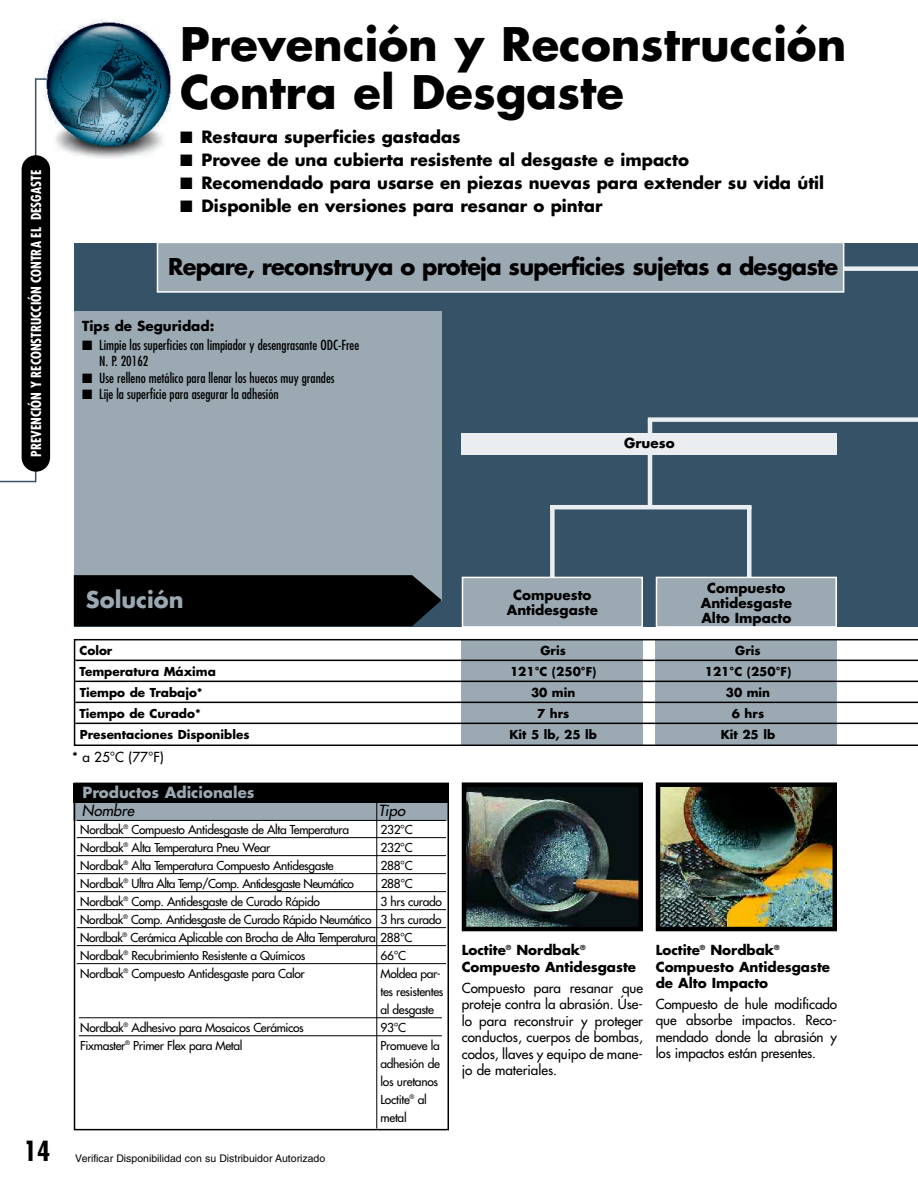
<style>
.page{position:relative;width:918px;height:1188px;background:#fff}
.page>*{position:absolute;margin:0;border:0;box-sizing:border-box;transform-origin:0 0}
.t1{font:700 45px/48px "Futura";color:#000}
.t2{font:700 condensed 27px "Futura";color:#000}
.t3{font:700 22.5px "Futura";letter-spacing:-.035em;color:#000}
.t4{font:700 22.5px "Futura";color:#9ba9b3}
.t5{font:700 16.5px "Futura";color:#000}
.t6{font:700 15px "Futura";color:#9ba9b3}
.t7{font:italic 15px "Futura";color:#000}
.t8{font:13.5px/16.5px "Futura";color:#000;text-align:justify}
.t9{font:700 13.5px/16.5px "Futura";color:#000}
.t10{font:condensed 13.5px/16.5px "Futura";color:#000}
.t11{font:700 condensed 13.5px "Futura";color:#fff}
.t12{font:12px/18px "Futura";letter-spacing:-.03em;color:#000}
.t13{font:700 12px "Futura";color:#000}
.t14{font:10.5px "Helvetica";color:#000}
</style>
<div class="page">
<img style="left:44px;top:20px;width:127px;height:151px">
<hr style="left:0;top:481px;width:36px;height:1px;background:#365266">
<svg style="left:36px;top:78px;width:11px;height:2px"></svg>
<hr style="left:35px;top:78px;width:1px;height:404px;background:#365266">
<img style="left:661px;top:787px;width:171px;height:139px">
<div style="left:656px;top:782px;width:181px;height:149px;border:4px solid #000"></div>
<img style="left:467px;top:787px;width:171px;height:139px">
<div style="left:462px;top:782px;width:181px;height:149px;border:4px solid #000"></div>
<div style="left:74px;top:243px;width:844px;height:383px;background:#365266"></div>
<div style="left:550px;top:506px;width:5px;height:110px;background:#ebeef0"></div>
<hr style="left:648px;top:421px;width:4px;height:84px;background:#ebeef0">
<hr style="left:550px;top:505px;width:202px;height:4px;background:#ebeef0">
<div style="left:463px;top:577px;width:179px;height:50px;background:#9ba9b3"></div>
<div style="left:462px;top:577px;width:181px;height:51px;border:2px solid #fff"></div>
<div style="left:648px;top:417px;width:270px;height:5px;background:#ebeef0"></div>
<hr style="left:747px;top:506px;width:4px;height:104px;background:#ebeef0">
<div style="left:462px;top:433px;width:375px;height:21px;background:#ebeef0"></div>
<div style="left:780px;top:266px;width:138px;height:5px;background:#ebeef0"></div>
<div style="left:157px;top:242px;width:687px;height:50px;background:#9ba9b3"></div>
<div style="left:157px;top:242px;width:687px;height:51px;border:2px solid #fff"></div>
<div style="left:657px;top:577px;width:179px;height:50px;background:#9ba9b3"></div>
<div style="left:656px;top:577px;width:181px;height:51px;border:2px solid #fff"></div>
<div style="left:74px;top:311px;width:368px;height:289px;background:#9ba9b3"></div>
<div style="left:74px;top:575px;width:368px;height:51px;background:#000"></div>
<svg style="left:74px;top:639px;width:844px;height:107px"></svg>
<div style="left:74px;top:795px;width:375px;height:26px;background:#9ba9b3"></div>
<div style="left:74px;top:783px;width:375px;height:19px;background:#000"></div>
<hr style="left:77px;top:802px;width:369px;height:1px;background:#000">
<hr style="left:77px;top:820px;width:369px;height:1px;background:#000">
<hr style="left:77px;top:837px;width:369px;height:1px;background:#000">
<hr style="left:77px;top:855px;width:369px;height:1px;background:#000">
<hr style="left:77px;top:873px;width:369px;height:1px;background:#000">
<hr style="left:77px;top:891px;width:369px;height:1px;background:#000">
<hr style="left:77px;top:909px;width:369px;height:1px;background:#000">
<hr style="left:77px;top:927px;width:369px;height:1px;background:#000">
<hr style="left:77px;top:945px;width:369px;height:1px;background:#000">
<hr style="left:77px;top:963px;width:369px;height:1px;background:#000">
<div style="left:74px;top:783px;width:375px;height:347px;border:2px solid #000"></div>
<hr style="left:376px;top:798px;width:1px;height:331px;background:#000">
<hr style="left:79px;top:1017px;width:363px;height:1px;background:#000">
<hr style="left:79px;top:1035px;width:363px;height:1px;background:#000">
<div style="left:22px;top:155px;width:28px;height:317px;background:#000;border-radius:14px"></div>
<p class="t11" style="left:30px;top:457px;width:288px;rotate:-90deg">PREVENCIÓN Y RECONSTRUCCIÓN CONTRA EL DESGASTE</p>
<h1 class="t1" style="left:180px;top:24px;width:668px">Prevención y Reconstrucción<br>Contra el Desgaste</h1>
<h3 class="t5" style="left:180px;top:129px;width:282px">■ Restaura superficies gastadas</h3>
<h3 class="t5" style="left:180px;top:152px;width:510px">■ Provee de una cubierta resistente al desgaste e impacto</h3>
<h3 class="t5" style="left:180px;top:175px;width:646px">■ Recomendado para usarse en piezas nuevas para extender su vida útil</h3>
<h3 class="t5" style="left:180px;top:199px;width:424px">■ Disponible en versiones para resanar o pintar</h3>
<h3 class="t3" style="left:168px;top:256px;width:672px">Repare, reconstruya o proteja superficies sujetas a desgaste</h3>
<p class="t9" style="left:82px;top:319px;width:134px">Tips de Seguridad:</p>
<p class="t10" style="left:99px;top:337px;width:262px;text-indent:-17px">■ Limpie las superficies con limpiador y desengrasante ODC-Free<br>N. P. 20162</p>
<p class="t10" style="left:82px;top:370px;width:254px">■ Use relleno metálico para llenar los huecos muy grandes</p>
<p class="t10" style="left:82px;top:387px;width:198px">■ Lije la superficie para asegurar la adhesión</p>
<p class="t9" style="left:624px;top:436px;width:52px">Grueso</p>
<h2 class="t2" style="left:24px;top:1139px;width:28px">14</h2>
<p class="t9" style="left:701px;top:581px;width:93px;line-height:15px;text-align:center">Compuesto<br>Antidesgaste<br>Alto Impacto</p>
<h3 class="t4" style="left:86px;top:589px;width:99px">Solución</h3>
<p class="t13" style="left:80px;top:645px;width:34px">Color</p>
<p class="t13" style="left:541px;top:645px;width:27px">Gris</p>
<p class="t13" style="left:735px;top:645px;width:27px">Gris</p>
<p class="t13" style="left:80px;top:666px;width:138px">Temperatura Máxima</p>
<p class="t13" style="left:510px;top:666px;width:88px">121°C (250°F)</p>
<p class="t13" style="left:705px;top:666px;width:88px">121°C (250°F)</p>
<p class="t13" style="left:80px;top:687px;width:124px">Tiempo de Trabajo*</p>
<p class="t13" style="left:531px;top:687px;width:46px">30 min</p>
<p class="t13" style="left:726px;top:687px;width:46px">30 min</p>
<p class="t13" style="left:80px;top:708px;width:123px">Tiempo de Curado*</p>
<p class="t13" style="left:537px;top:708px;width:34px">7 hrs</p>
<p class="t13" style="left:732px;top:708px;width:34px">6 hrs</p>
<p class="t13" style="left:80px;top:729px;width:171px">Presentaciones Disponibles</p>
<p class="t13" style="left:509px;top:729px;width:89px">Kit 5 lb, 25 lb</p>
<p class="t13" style="left:721px;top:729px;width:56px">Kit 25 lb</p>
<p class="t9" style="left:507px;top:589px;width:93px;line-height:15px;text-align:center">Compuesto<br>Antidesgaste</p>
<p class="t8" style="left:72px;top:750px;width:93px">* a 25°C (77°F)</p>
<p class="t6" style="left:82px;top:786px;width:174px">Productos Adicionales</p>
<p class="t7" style="left:82px;top:803px;width:54px">Nombre</p>
<p class="t7" style="left:378px;top:803px;width:28px">Tipo</p>
<p class="t12" style="left:80px;top:821px;width:270px">Nordbak<sup>®</sup> Compuesto Antidesgaste de Alta Temperatura</p>
<p class="t12" style="left:381px;top:821px;width:34px">232°C</p>
<p class="t12" style="left:80px;top:839px;width:191px">Nordbak<sup>®</sup> Alta Temperatura Pneu Wear</p>
<p class="t12" style="left:381px;top:839px;width:34px">232°C</p>
<p class="t12" style="left:80px;top:857px;width:255px">Nordbak<sup>®</sup> Alta Temperatura Compuesto Antidesgaste</p>
<p class="t12" style="left:381px;top:857px;width:34px">288°C</p>
<p class="t12" style="left:80px;top:875px;width:275px">Nordbak<sup>®</sup> Ultra Alta Temp/Comp. Antidesgaste Neumático</p>
<p class="t12" style="left:381px;top:875px;width:34px">288°C</p>
<p class="t12" style="left:80px;top:893px;width:241px">Nordbak<sup>®</sup> Comp. Antidesgaste de Curado Rápido</p>
<p class="t12" style="left:80px;top:893px;width:363px;text-indent:300px">3 hrs curado Nordbak<sup>®</sup> Comp. Antidesgaste de Curado Rápido Neumático 3 hrs curado Nordbak<sup>®</sup> Cerámica Aplicable con Brocha de Alta Temperatura 288°C Nordbak<sup>®</sup> Recubrimiento Resistente a Químicos</p>
<p class="t12" style="left:381px;top:947px;width:27px">66°C</p>
<p class="t12" style="left:80px;top:965px;width:226px">Nordbak<sup>®</sup> Compuesto Antidesgaste para Calor</p>
<p class="t12" style="left:381px;top:965px;width:64px">Moldea par&shy;tes resistentes al desgaste</p>
<p class="t12" style="left:80px;top:1019px;width:225px">Nordbak<sup>®</sup> Adhesivo para Mosaicos Cerámicos</p>
<p class="t12" style="left:381px;top:1019px;width:27px">93°C</p>
<p class="t12" style="left:80px;top:1037px;width:164px">Fixmaster<sup>®</sup> Primer Flex para Metal</p>
<p class="t12" style="left:381px;top:1037px;width:61px">Promueve la adhesión de los uretanos<br>Loctite<sup>®</sup> al metal</p>
<p class="t14" style="left:75px;top:1154px;width:252px">Verificar Disponibilidad con su Distribuidor Autorizado</p>
<p class="t9" style="left:462px;top:943px;width:176px">Loctite<sup>®</sup> Nordbak<sup>®<br></sup>Compuesto Antidesgaste</p>
<p class="t8" style="left:462px;top:980px;width:183px">Compuesto para resanar que proteje contra la abrasión. Úse&shy;lo para reconstruir y proteger conductos, cuerpos de bombas, codos, llaves y equipo de mane&shy;jo de materiales.</p>
<p class="t9" style="left:656px;top:943px;width:176px">Loctite<sup>®</sup> Nordbak<sup>®<br></sup>Compuesto Antidesgaste de Alto Impacto</p>
<p class="t8" style="left:656px;top:997px;width:183px">Compuesto de hule modificado que absorbe impactos. Reco&shy;mendado donde la abrasión y los impactos están presentes.</p>
</div>
